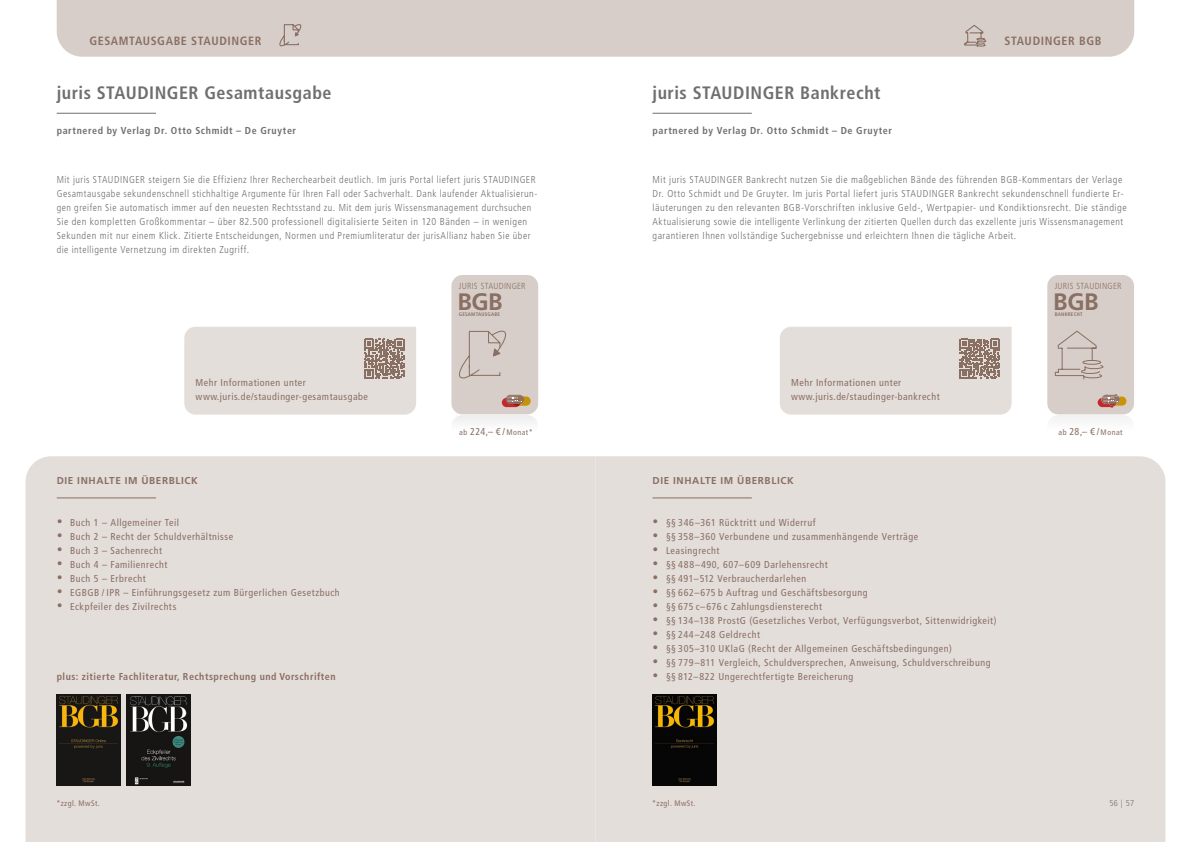
<style>
.page{position:relative;width:1191px;height:842px;background:#fff}
.page>*{position:absolute;margin:0;border:0;box-sizing:border-box;transform-origin:0 0}
.t1{font:700 23.8px "Frutiger LT Std";letter-spacing:-.02em;color:#8a6f63}
.t2{font:700 condensed 18px "Frutiger LT Std";letter-spacing:.03em;color:#706f6f}
.t3{font:700 condensed 12px "Frutiger LT Std";letter-spacing:.05em;color:#8a6f63}
.t4{font:300 condensed 10px/14px "Frutiger LT Std";letter-spacing:.05em;color:#706f6f}
.t5{font:condensed 10px/14px "Frutiger LT Std";letter-spacing:.055em;color:#8a6f63}
.t6{font:700 condensed 10px "Frutiger LT Std";letter-spacing:.06em;color:#706f6f}
.t7{font:700 condensed 10px "Frutiger LT Std";letter-spacing:.05em;color:#8a6e62}
.t8{font:condensed 10px/14px "Frutiger LT Std";letter-spacing:.05em;color:#8a6e62}
.t9{font:700 10px "Frutiger LT Std";letter-spacing:.06em;color:#8a6f63}
.t10{font:300 condensed 8.8px "Frutiger LT Std";letter-spacing:.03em;color:#8a6f63}
.t11{font:300 condensed 8.5px "Frutiger LT Std";color:#706f6f}
.t12{font:condensed 8px "Frutiger LT Std";letter-spacing:.065em;color:#8a6f63}
.t13{font:condensed 8px "Frutiger LT Std";letter-spacing:.05em;color:#8a6e62}
.t14{font:700 condensed 5.1px "Frutiger LT Std";letter-spacing:.045em;color:#8a6f63}
.s1{font-size:10px}
.s2{font-weight:900;font-stretch:normal;font-size:16px}
</style>
<div class="page">
<div style="left:595px;top:456px;width:570px;height:386px;background:#e4dedb"></div>
<div style="left:57px;top:0;width:1077px;height:57px;background:#d8cec9"></div>
<div style="left:26px;top:456px;width:569px;height:386px;background:#e4dedb"></div>
<svg style="left:184px;top:327px;width:232px;height:88px;background:#dfd7d4"></svg>
<svg style="left:780px;top:327px;width:231px;height:88px;background:#ded7d4"></svg>
<img style="left:126px;top:694px;width:64px;height:91px">
<img style="left:57px;top:694px;width:63px;height:91px">
<svg style="left:453px;top:415px;width:84px;height:7px"></svg>
<div style="left:451px;top:275px;width:87px;height:139px;background:#d8cec9;border-radius:11px"></div>
<svg style="left:502px;top:395px;width:29px;height:12px"></svg>
<svg style="left:459px;top:330px;width:47px;height:49px"></svg>
<img style="left:652px;top:694px;width:64px;height:91px">
<div style="left:1047px;top:275px;width:87px;height:139px;background:#d8cec9;border-radius:11px"></div>
<svg style="left:1097px;top:395px;width:29px;height:12px"></svg>
<svg style="left:1054px;top:330px;width:50px;height:50px"></svg>
<svg style="left:277px;top:24px;width:26px;height:23px"></svg>
<svg style="left:963px;top:24px;width:24px;height:24px"></svg>
<hr style="left:57px;top:497px;width:99px;height:1px;background:#8a6f63">
<hr style="left:57px;top:113px;width:99px;height:1px;background:#706f6f">
<hr style="left:652px;top:497px;width:100px;height:1px;background:#8a6f63">
<hr style="left:652px;top:113px;width:100px;height:1px;background:#706f6f">
<p class="t3" style="left:89px;top:34px;width:174px">GESAMTAUSGABE STAUDINGER</p>
<p class="t3" style="left:1004px;top:34px;width:98px">STAUDINGER BGB</p>
<h2 class="t2" style="left:57px;top:82px;width:276px">juris STAUDINGER Gesamtausgabe</h2>
<p class="t6" style="left:57px;top:125px;width:241px">partnered by Verlag Dr. Otto Schmidt – De Gruyter</p>
<p class="t4" style="left:57px;top:173px;width:482px">Mit juris STAUDINGER steigern Sie die Effizienz Ihrer Recherchearbeit deutlich. Im juris Portal liefert juris STAUDINGER Gesamtausgabe sekundenschnell stichhaltige Argumente für Ihren Fall oder Sachverhalt. Dank laufender Aktualisierun&shy;gen greifen Sie automatisch immer auf den neuesten Rechtsstand zu. Mit dem juris Wissensmanagement durchsuchen Sie den kompletten Großkommentar – über 82.500 professionell digitalisierte Seiten in 120 Bänden – in wenigen Sekunden mit nur einem Klick. Zitierte Entscheidungen, Normen und Premiumliteratur der jurisAllianz haben Sie über die intelligente Vernetzung im direkten Zugriff.</p>
<h2 class="t2" style="left:652px;top:82px;width:229px">juris STAUDINGER Bankrecht</h2>
<p class="t6" style="left:652px;top:125px;width:241px">partnered by Verlag Dr. Otto Schmidt – De Gruyter</p>
<p class="t4" style="left:652px;top:173px;width:476px">Mit juris STAUDINGER Bankrecht nutzen Sie die maßgeblichen Bände des führenden BGB-Kommentars der Verlage Dr. Otto Schmidt und De Gruyter. Im juris Portal liefert juris STAUDINGER Bankrecht sekundenschnell fundierte Er&shy;läuterungen zu den relevanten BGB-Vorschriften inklusive Geld-, Wertpapier- und Kondiktionsrecht. Die ständige Aktualisierung sowie die intelligente Verlinkung der zitierten Quellen durch das exzellente juris Wissensmanagement garantieren Ihnen vollständige Suchergebnisse und erleichtern Ihnen die tägliche Arbeit.</p>
<p class="t10" style="left:459px;top:281px;width:68px">JURIS STAUDINGER</p>
<h1 class="t1" style="left:457px;top:287px;width:47px">BGB</h1>
<p class="t14" style="left:459px;top:311px;width:43px">GESAMTAUSGABE</p>
<p class="t10" style="left:1054px;top:281px;width:68px">JURIS STAUDINGER</p>
<h1 class="t1" style="left:1053px;top:287px;width:47px">BGB</h1>
<p class="t14" style="left:1054px;top:311px;width:29px">BANKRECHT</p>
<p class="t5" style="left:196px;top:376px;width:174px">Mehr Informationen unter www.juris.de/staudinger-gesamtausgabe</p>
<p class="t8" style="left:791px;top:376px;width:150px">Mehr Informationen unter www.juris.de/staudinger-bankrecht</p>
<p class="t12" style="left:459px;top:428px;width:75px">ab <span class="s1">224,– € /</span>Monat*</p>
<p class="t12" style="left:1058px;top:428px;width:65px">ab <span class="s1">28,– € /</span>Monat</p>
<p class="t9" style="left:57px;top:475px;width:143px">DIE INHALTE IM ÜBERBLICK</p>
<p class="t5" style="left:57px;top:516px;width:284px"><span class="s2">·</span> Buch 1 – Allgemeiner Teil<br><span class="s2">·</span> Buch 2 – Recht der Schuldverhältnisse<br><span class="s2">·</span> Buch 3 – Sachenrecht<br><span class="s2">·</span> Buch 4 – Familienrecht<br><span class="s2">·</span> Buch 5 – Erbrecht<br><span class="s2">·</span> EGBGB / IPR – Einführungsgesetz zum Bürgerlichen Gesetzbuch <span class="s2">·</span> Eckpfeiler des Zivilrechts</p>
<p class="t7" style="left:57px;top:671px;width:280px">plus: zitierte Fachliteratur, Rechtsprechung und Vorschriften</p>
<p class="t9" style="left:652px;top:475px;width:143px">DIE INHALTE IM ÜBERBLICK</p>
<p class="t5" style="left:652px;top:516px;width:345px"><span class="s2">·</span> §§ 346–361 Rücktritt und Widerruf<br><span class="s2">·</span> §§ 358–360 Verbundene und zusammenhängende Verträge<br><span class="s2">·</span> Leasingrecht<br><span class="s2">·</span> §§ 488–490, 607–609 Darlehensrecht<br><span class="s2">·</span> §§ 491–512 Verbraucherdarlehen<br><span class="s2">·</span> §§ 662–675 b Auftrag und Geschäftsbesorgung<br><span class="s2">·</span> §§ 675 c–676 c Zahlungsdiensterecht<br><span class="s2">·</span> §§ 134–138 ProstG (Gesetzliches Verbot, Verfügungsverbot, Sittenwidrigkeit) <span class="s2">·</span> §§ 244–248 Geldrecht<br><span class="s2">·</span> §§ 305–310 UKlaG (Recht der Allgemeinen Geschäftsbedingungen)<br><span class="s2">·</span> §§ 779–811 Vergleich, Schuldversprechen, Anweisung, Schuldverschreibung <span class="s2">·</span> §§ 812–822 Ungerechtfertigte Bereicherung</p>
<p class="t13" style="left:56px;top:799px;width:45px">*zzgl. MwSt.</p>
<p class="t13" style="left:652px;top:799px;width:45px">*zzgl. MwSt.</p>
<p class="t11" style="left:1109px;top:798px;width:26px">56 | 57</p>
</div>
